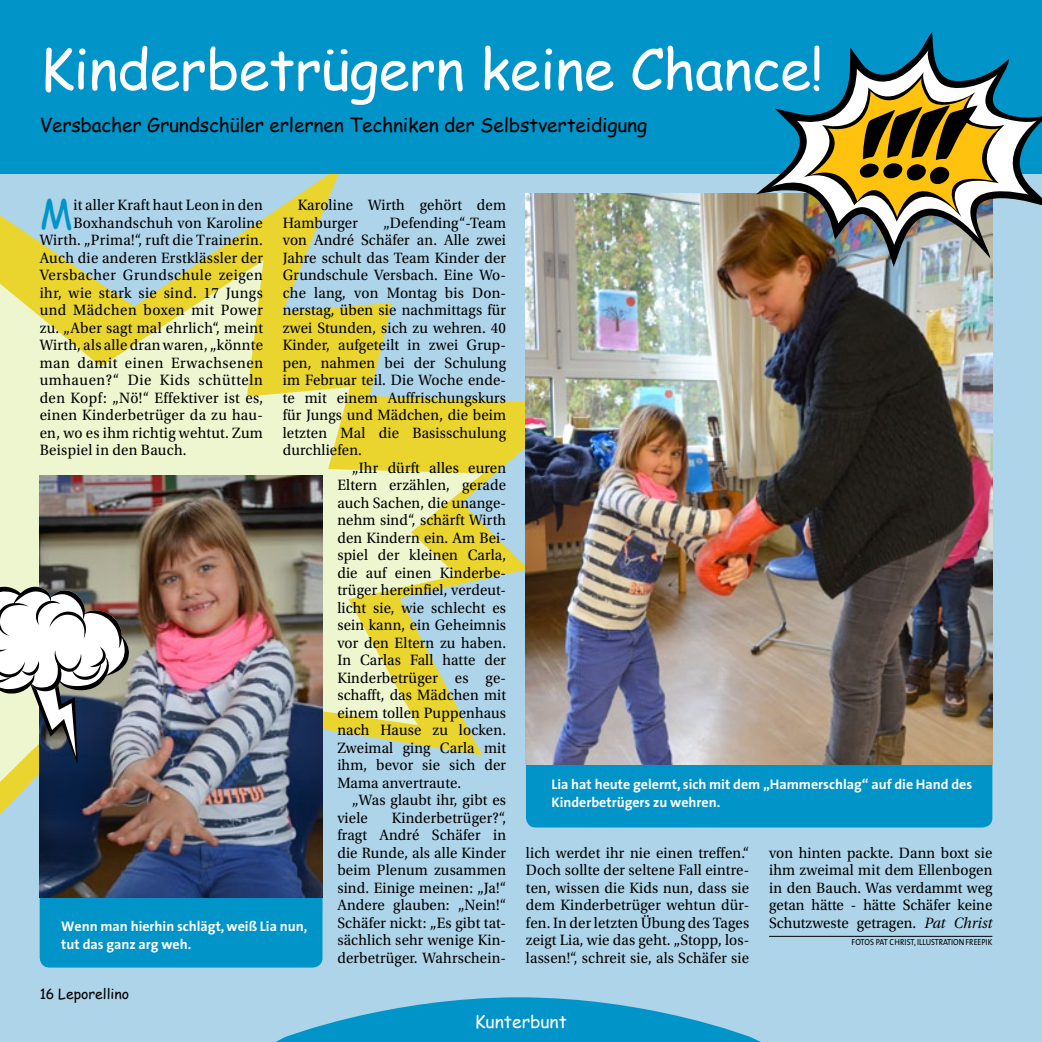
<style>
.page{position:relative;width:1042px;height:1042px;background:#aed4e9}
.page>*{position:absolute;margin:0;border:0;box-sizing:border-box;transform-origin:0 0}
.t1{font:56px "Comic Sans MS";letter-spacing:-.01em;color:#fff}
.t2{font:39.38px "Comic Sans MS";color:#0094c9;scale:.95 1}
.t3{font:19.25px "Comic Sans MS";letter-spacing:-.01em;color:#000}
.t4{font:17.5px "Comic Sans MS";color:#fff}
.t5{font:15.75px/17.5px "Utopia Std";letter-spacing:.01em;color:#000;text-align:justify;scale:.95 1}
.t6{font:15.75px "Utopia Std";letter-spacing:.035em;color:#000;scale:.95 1}
.t7{font:15.75px "Utopia Std";letter-spacing:.03em;color:#000;scale:.95 1}
.t8{font:15.75px "Utopia Std";letter-spacing:.04em;color:#000;scale:.95 1}
.t9{font:700 14px/17.5px "The Sans";color:#fff}
.t10{font:14px "Comic Sans MS";color:#000}
.t11{font:8.75px "The Sans";letter-spacing:-.005em;color:#000;scale:.9 1}
.s1{font-family:"Utopia";font-style:italic;font-size:14.88px}
</style>
<div class="page">
<svg style="left:0;top:174px;width:576px;height:688px"></svg>
<svg style="left:0;top:235px;width:483px;height:572px"></svg>
<div style="left:0;top:0;width:1042px;height:174px;background:#0094c9"></div>
<svg style="left:276px;top:997px;width:485px;height:45px"></svg>
<hr style="left:769px;top:936px;width:223px;height:1px;background:#000">
<div style="left:40px;top:851px;width:282px;height:116px;background:#0094c9;border-radius:10px"></div>
<div style="left:526px;top:632px;width:466px;height:195px;background:#0094c9;border-radius:10px"></div>
<img style="left:40px;top:476px;width:282px;height:422px">
<img style="left:526px;top:193px;width:466px;height:571px">
<svg style="left:0;top:586px;width:129px;height:178px;background:#a8aba9"></svg>
<img style="left:755px;top:32px;width:287px;height:235px">
<img style="left:772px;top:50px;width:265px;height:195px">
<svg style="left:803px;top:71px;width:202px;height:151px;background:#969060"></svg>
<h1 class="t1" style="left:40px;top:28px;width:785px">Kinderbetrügern keine Chance!</h1>
<p class="t3" style="left:40px;top:111px;width:609px">Versbacher Grundschüler erlernen Techniken der Selbstverteidigung</p>
<h2 class="t2" style="left:40px;top:184px;width:36px">M</h2>
<p class="t5" style="left:73px;top:196px;width:201px">it aller Kraft haut Leon in den</p>
<p class="t5" style="left:283px;top:196px;width:236px;text-indent:15px">Karoline Wirth gehört dem<br>Hamburger</p>
<p class="t5" style="left:383px;top:214px;width:131px">„Defending“-Team</p>
<p class="t5" style="left:283px;top:231px;width:236px">von André Schäfer an. Alle zwei</p>
<p class="t5" style="left:283px;top:249px;width:236px">Jahre schult das Team Kinder der</p>
<p class="t5" style="left:283px;top:266px;width:236px">Grundschule Versbach. Eine Wo-</p>
<p class="t5" style="left:283px;top:284px;width:236px">che lang, von Montag bis Don-</p>
<p class="t5" style="left:283px;top:301px;width:236px">nerstag, üben sie nachmittags für</p>
<p class="t5" style="left:283px;top:319px;width:236px">zwei Stunden, sich zu wehren. 40</p>
<p class="t5" style="left:283px;top:336px;width:236px">Kinder, aufgeteilt in zwei Grup-</p>
<p class="t5" style="left:283px;top:354px;width:237px">pen, nahmen bei der Schulung</p>
<p class="t5" style="left:283px;top:371px;width:236px">im Februar teil. Die Woche ende-</p>
<p class="t5" style="left:283px;top:389px;width:236px">te mit einem Auffrischungskurs</p>
<p class="t5" style="left:283px;top:406px;width:236px">für Jungs und Mädchen, die beim</p>
<p class="t5" style="left:283px;top:424px;width:236px">letzten Mal die Basisschulung</p>
<p class="t5" style="left:283px;top:441px;width:85px">durchliefen.</p>
<p class="t5" style="left:352px;top:459px;width:163px">„Ihr dürft alles euren</p>
<p class="t5" style="left:337px;top:476px;width:179px">Eltern erzählen, gerade</p>
<p class="t5" style="left:337px;top:494px;width:179px">auch Sachen, die unange-</p>
<p class="t5" style="left:337px;top:511px;width:179px">nehm sind“, schärft Wirth</p>
<p class="t5" style="left:337px;top:529px;width:179px">den Kindern ein. Am Bei-</p>
<p class="t5" style="left:337px;top:546px;width:179px">spiel der kleinen Carla,</p>
<p class="t5" style="left:337px;top:564px;width:179px">die auf einen Kinderbe-</p>
<p class="t5" style="left:337px;top:581px;width:179px">trüger hereinfiel, verdeut-</p>
<p class="t5" style="left:337px;top:599px;width:179px">licht sie, wie schlecht es</p>
<p class="t5" style="left:337px;top:616px;width:179px">sein kann, ein Geheimnis</p>
<p class="t5" style="left:337px;top:634px;width:179px">vor den Eltern zu haben.</p>
<p class="t5" style="left:337px;top:651px;width:179px">In Carlas Fall hatte der</p>
<p class="t5" style="left:337px;top:669px;width:179px">Kinderbetrüger es ge-</p>
<p class="t5" style="left:337px;top:686px;width:179px">schafft, das Mädchen mit</p>
<p class="t5" style="left:337px;top:704px;width:179px">einem tollen Puppenhaus</p>
<p class="t5" style="left:337px;top:721px;width:179px">nach Hause zu locken.</p>
<p class="t5" style="left:337px;top:739px;width:179px">Zweimal ging Carla mit</p>
<p class="t5" style="left:337px;top:756px;width:179px">ihm, bevor sie sich der</p>
<p class="t5" style="left:337px;top:774px;width:132px">Mama anvertraute.</p>
<p class="t5" style="left:352px;top:791px;width:163px">„Was glaubt ihr, gibt es</p>
<p class="t5" style="left:337px;top:809px;width:34px">viele</p>
<p class="t5" style="left:73px;top:214px;width:201px">Boxhandschuh von Karoline</p>
<p class="t5" style="left:40px;top:231px;width:237px">Wirth. „Prima!“, ruft die Trainerin.</p>
<p class="t5" style="left:40px;top:249px;width:237px">Auch die anderen Erstklässler der</p>
<p class="t6" style="left:40px;top:266px;width:236px">Versbacher Grundschule zeigen</p>
<p class="t6" style="left:40px;top:284px;width:236px">ihr, wie stark sie sind. 17 Jungs</p>
<p class="t6" style="left:40px;top:301px;width:236px">und Mädchen boxen mit Power</p>
<p class="t5" style="left:40px;top:319px;width:237px">zu. „Aber sagt mal ehrlich“, meint</p>
<p class="t5" style="left:40px;top:336px;width:237px">Wirth, als alle dran waren, „könnte</p>
<p class="t6" style="left:40px;top:354px;width:237px">man damit einen Erwachsenen</p>
<p class="t8" style="left:40px;top:371px;width:236px">umhauen?“ Die Kids schütteln</p>
<p class="t7" style="left:40px;top:389px;width:237px">den Kopf: „Nö!“ Effektiver ist es,</p>
<p class="t5" style="left:40px;top:406px;width:236px">einen Kinderbetrüger da zu hau-</p>
<p class="t5" style="left:40px;top:424px;width:236px">en, wo es ihm richtig wehtut. Zum</p>
<p class="t5" style="left:40px;top:441px;width:156px">Beispiel in den Bauch.</p>
<p class="t5" style="left:337px;top:809px;width:179px;text-indent:54px">Kinderbetrüger?“, fragt André Schäfer in die Runde, als alle Kinder beim Plenum zusammen sind. Einige meinen: „Ja!“ Andere glauben: „Nein!“ Schäfer nickt: „Es gibt tat&shy;sächlich sehr wenige Kin&shy;derbetrüger. Wahrschein-</p>
<p class="t9" style="left:61px;top:917px;width:248px">Wenn man hierhin schlägt, weiß Lia nun, tut das ganz arg weh.</p>
<p class="t10" style="left:40px;top:983px;width:91px">16 Leporellino</p>
<p class="t9" style="left:551px;top:775px;width:422px">Lia hat heute gelernt, sich mit dem „Hammerschlag“ auf die Hand des<br>Kinderbetrügers zu wehren.</p>
<p class="t5" style="left:526px;top:844px;width:237px">lich werdet ihr nie einen treffen.“ Doch sollte der seltene Fall eintre&shy;ten, wissen die Kids nun, dass sie dem Kinderbetrüger wehtun dür&shy;fen. In der letzten Übung des Tages zeigt Lia, wie das geht. „Stopp, los&shy;lassen!“, schreit sie, als Schäfer sie</p>
<p class="t5" style="left:769px;top:844px;width:237px">von hinten packte. Dann boxt sie ihm zweimal mit dem Ellenbogen in den Bauch. Was verdammt weg getan hätte - hätte Schäfer keine Schutzweste getragen. <span class="s1">Pat Christ</span></p>
<p class="t11" style="left:851px;top:935px;width:157px">FOTOS PAT CHRIST, I LLUSTRATION FREEPIK</p>
<p class="t4" style="left:475px;top:1008px;width:94px">Kunterbunt</p>
</div>
